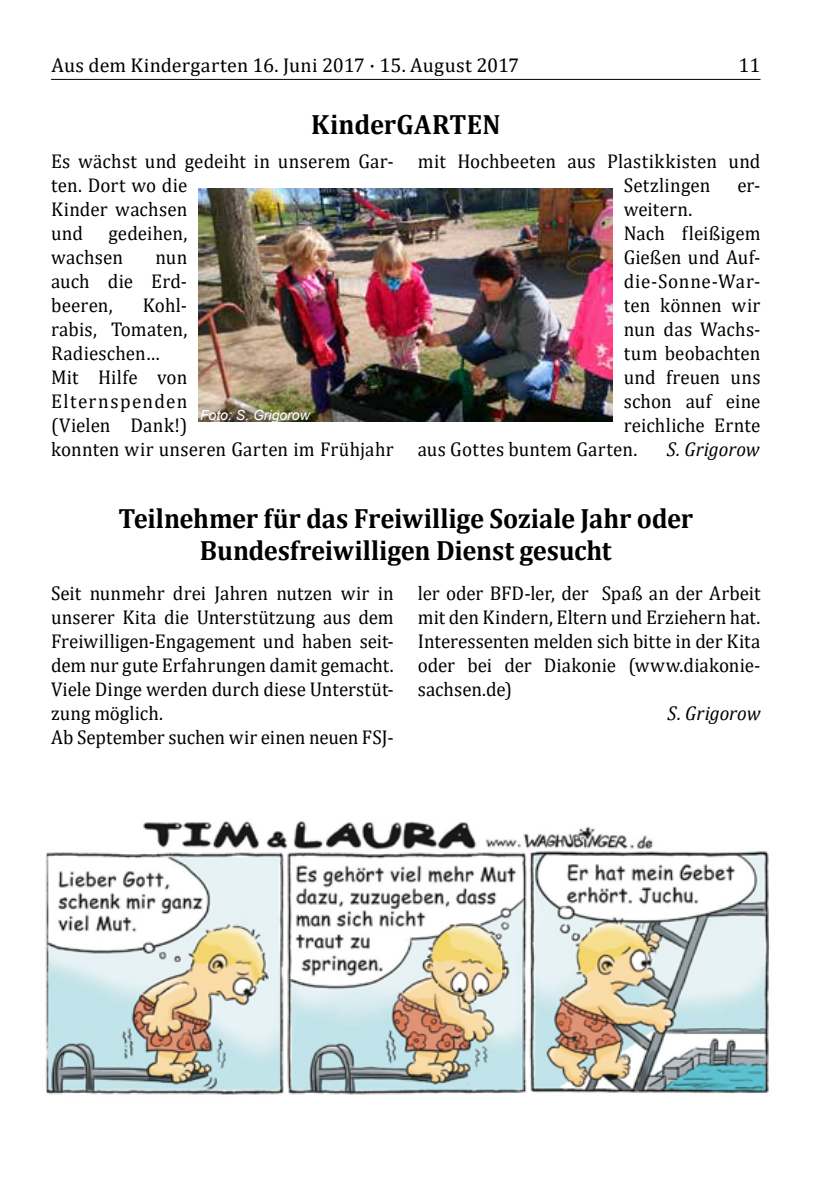
<style>
.page{position:relative;width:840px;height:1191px;background:#fff}
.page>*{position:absolute;margin:0;border:0;box-sizing:border-box;transform-origin:0 0}
.t1{font:700 28px/32px "Cambria";letter-spacing:-.005em;color:#000;text-align:center;scale:.95 1}
.t2{font:20px/24px "Cambria";letter-spacing:.005em;color:#000;scale:.95 1}
.t3{font:20px "Cambria";letter-spacing:.005em;color:#000}
.t4{font:italic 20px "Cambria";color:#000;scale:.95 1}
.t5{font:20px "Cambria";letter-spacing:.035em;color:#000;scale:.95 1}
.t6{font:italic 14px "Arial";color:#fff}
</style>
<div class="page">
<hr style="left:52px;top:79px;width:707px;height:1px;background:#000">
<img style="left:198px;top:189px;width:414px;height:232px">
<img style="left:45px;top:821px;width:725px;height:274px">
<p class="t3" style="left:52px;top:53px;width:469px">Aus dem Kindergarten 16. Juni 2017 · 15. August 2017</p>
<p class="t3" style="left:738px;top:53px;width:24px">11</p>
<h1 class="t1" style="left:311px;top:108px;width:201px">KinderGARTEN</h1>
<p class="t2" style="left:51px;top:149px;width:362px">Es wächst und gedeiht in unserem Gar&shy;ten. Dort wo die<br>Kinder wachsen<br>und</p>
<p class="t2" style="left:623px;top:149px;width:145px;text-indent:-206px">mit Hochbeeten aus Plastikkisten und<br>Setzlingen</p>
<p class="t2" style="left:737px;top:173px;width:26px">er-</p>
<p class="t2" style="left:623px;top:197px;width:74px">weitern.</p>
<p class="t2" style="left:623px;top:221px;width:145px">Nach fleißigem</p>
<p class="t2" style="left:623px;top:245px;width:145px">Gießen und Auf-</p>
<p class="t5" style="left:623px;top:269px;width:145px">die-Sonne-War-</p>
<p class="t2" style="left:623px;top:293px;width:145px">ten können wir</p>
<p class="t2" style="left:623px;top:317px;width:145px">nun das Wachs-</p>
<p class="t2" style="left:623px;top:341px;width:145px">tum beobachten</p>
<p class="t2" style="left:623px;top:365px;width:145px">und freuen uns</p>
<p class="t2" style="left:623px;top:389px;width:145px">schon auf eine</p>
<p class="t2" style="left:623px;top:413px;width:145px">reichliche Ernte</p>
<p class="t2" style="left:417px;top:437px;width:232px">aus Gottes buntem Garten.</p>
<p class="t4" style="left:666px;top:435px;width:99px">S. Grigorow</p>
<p class="t2" style="left:51px;top:221px;width:145px;text-indent:57px">gedeihen, wachsen</p>
<p class="t2" style="left:51px;top:245px;width:145px;text-align:justify;text-indent:104px">nun auch die Erd&shy;beeren,</p>
<p class="t2" style="left:51px;top:293px;width:362px;text-indent:92px">Kohl-<br>rabis, Tomaten,<br>Radieschen…<br>Mit Hilfe von<br>Elternspenden<br>(Vielen Dank!)<br>konnten wir unseren Garten im Frühjahr</p>
<p class="t6" style="left:200px;top:406px;width:111px">Foto: S. Grigorow</p>
<h1 class="t1" style="left:118px;top:502px;width:606px">Teilnehmer für das Freiwillige Soziale Jahr oder<br>Bundesfreiwilligen Dienst gesucht</h1>
<p class="t2" style="left:51px;top:581px;width:362px">Seit nunmehr drei Jahren nutzen wir in unserer Kita die Unterstützung aus dem Freiwilligen-Engagement und haben seit&shy;dem nur gute Erfahrungen damit gemacht.<br>Viele Dinge werden durch diese Unterstüt&shy;zung möglich.<br>Ab September suchen wir einen neuen FSJ-</p>
<p class="t2" style="left:417px;top:581px;width:362px;text-align:justify">ler oder BFD-ler, der Spaß an der Arbeit mit den Kindern, Eltern und Erziehern hat.<br>Interessenten melden sich bitte in der Kita oder bei der Diakonie (www.diakonie&shy;sachsen.de)</p>
<p class="t4" style="left:667px;top:699px;width:99px">S. Grigorow</p>
</div>
